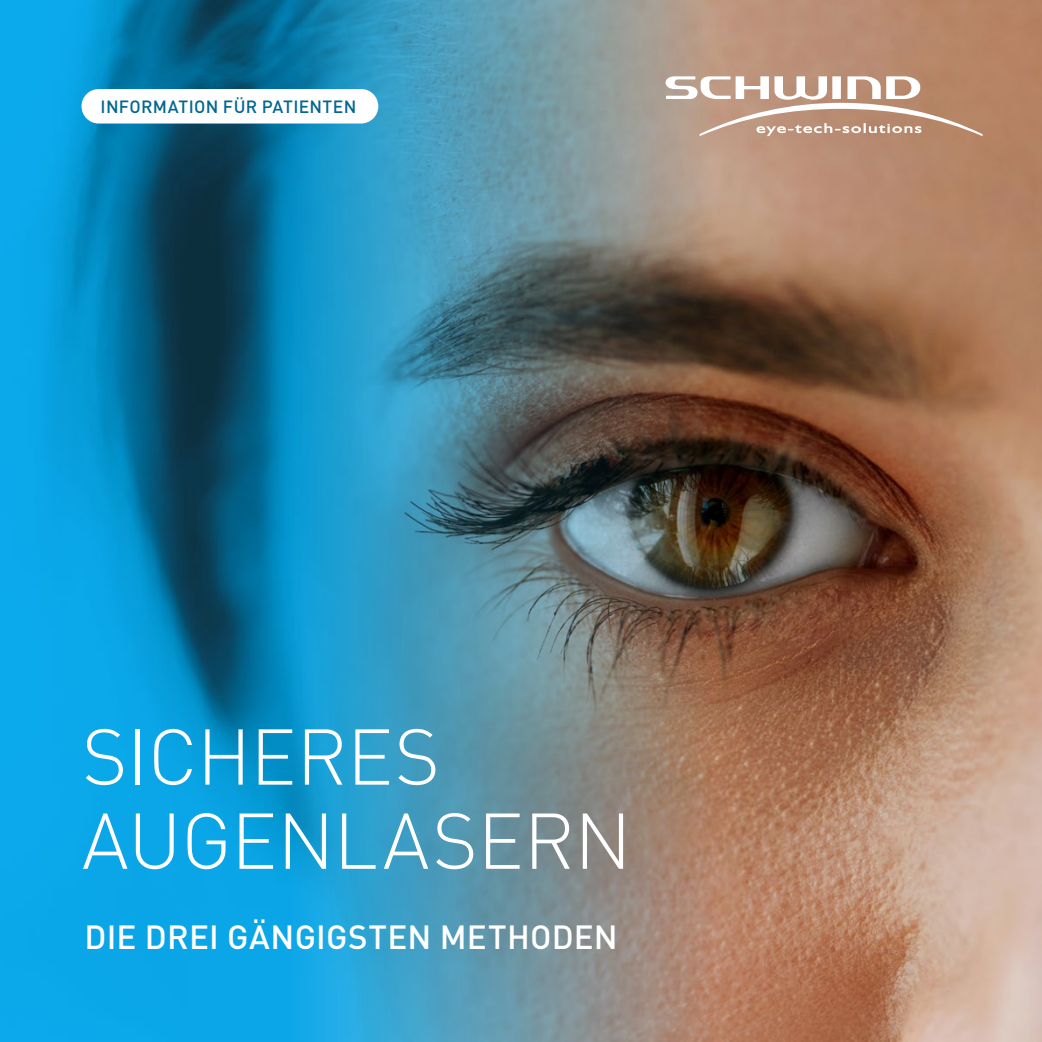
<style>
.page{position:relative;width:1042px;height:1042px;background:#fff}
.page>*{position:absolute;margin:0;border:0;box-sizing:border-box;transform-origin:0 0}
.t1{font:300 77.7px/84.2px "DI Nfor Schwind";letter-spacing:-.005em;color:#fff}
.t2{font:500 33.07px "DI Nfor Schwind";letter-spacing:.005em;color:#fff}
.t3{font:500 17.5px "DI Nfor Schwind";letter-spacing:.02em;color:#006791}
</style>
<div class="page">
<img style="left:1px;top:0;width:1041px;height:1042px">
<svg style="left:665px;top:76px;width:317px;height:60px"></svg>
<div style="left:81px;top:89px;width:297px;height:35px;background:#fff;border-radius:17px"></div>
<hr style="left:0;top:0;width:1px;height:1042px;background:#000">
<p class="t3" style="left:101px;top:93px;width:257px">INFORMATION FÜR PATIENTEN</p>
<h1 class="t1" style="left:82px;top:709px;width:551px">SICHERES<br>AUGENLASERN</h1>
<p class="t2" style="left:84px;top:912px;width:535px">DIE DREI GÄNGIGSTEN METHODEN</p>
</div>
